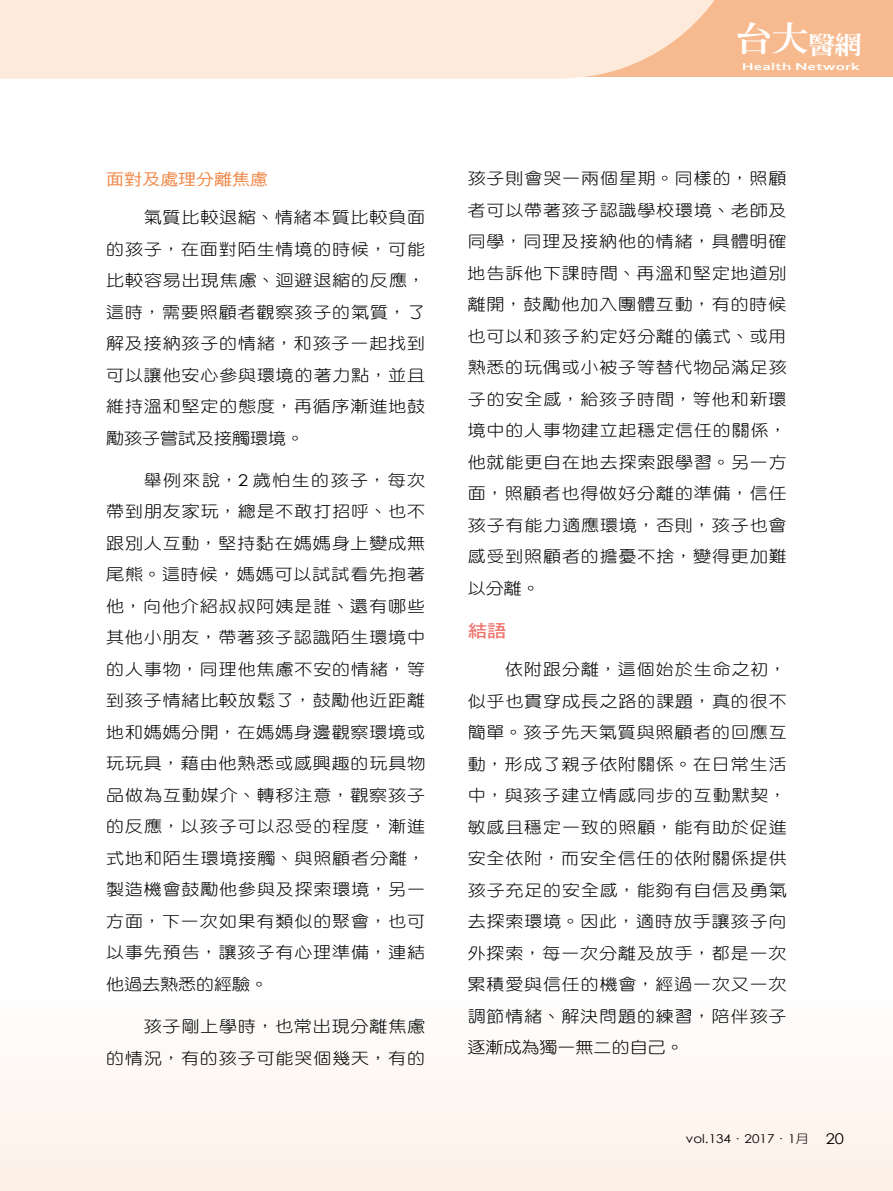
<style>
.page{position:relative;width:893px;height:1191px;background:#fff}
.page>*{position:absolute;margin:0;border:0;box-sizing:border-box;transform-origin:0 0}
.t1{font:800 33.75px "AR Ming B5";color:#fff;scale:1.11 1}
.t2{font:17.55px "DF Hei Std W7";color:#ed746c;scale:1.11 1}
.t3{font:16.2px/31.5px "DF Yuan Std W3";letter-spacing:.05em;color:#000;text-align:justify;scale:1.11 1}
.t4{font:16.2px "DF Hei Std W5";color:#f08848;scale:1.11 1}
.t5{font:12.15px "Century Gothic";color:#000;scale:1.11 1}
.t6{font:700 10.5px "Corbel";color:#fff;scale:1.63 1}
.s1{font-family:"Century Gothic"}
.s2{font-size:24.3px}
.s3{font-family:"DF Yuan Std W3"}
.s4{font-size:14.85px}
</style>
<div class="page">
<div style="left:0;top:915px;width:893px;height:276px;background:linear-gradient(to right,#fef9f6,#fef9f6)"></div>
<div style="left:0;top:0;width:893px;height:77px;background:#f7ba8f"></div>
<svg style="left:0;top:0;width:715px;height:79px;background:#fce7d6"></svg>
<p class="t4" style="left:106px;top:170px;width:147px">面對及處理分離焦慮</p>
<p class="t3" style="left:106px;top:201px;width:289px;text-indent:38px">氣質比較退縮、情緒本質比較負面的孩子，在面對陌生情境的時候，可能比較容易出現焦慮、迴避退縮的反應，這時，需要照顧者觀察孩子的氣質，了解及接納孩子的情緒，和孩子一起找到可以讓他安心參與環境的著力點，並且維持溫和堅定的態度，再循序漸進地鼓勵孩子嘗試及接觸環境。</p>
<p class="t3" style="left:106px;top:464px;width:289px;text-indent:38px">舉例來說，<span class="s1">2</span> 歲怕生的孩子，每次帶到朋友家玩，總是不敢打招呼、也不跟別人互動，堅持黏在媽媽身上變成無尾熊。這時候，媽媽可以試試看先抱著他，向他介紹叔叔阿姨是誰、還有哪些其他小朋友，帶著孩子認識陌生環境中的人事物，同理他焦慮不安的情緒，等到孩子情緒比較放鬆了，鼓勵他近距離地和媽媽分開，在媽媽身邊觀察環境或玩玩具，藉由他熟悉或感興趣的玩具物品做為互動媒介、轉移注意，觀察孩子的反應，以孩子可以忍受的程度，漸進式地和陌生環境接觸、與照顧者分離，製造機會鼓勵他參與及探索環境，另一方面，下一次如果有類似的聚會，也可以事先預告，讓孩子有心理準備，連結他過去熟悉的經驗。</p>
<p class="t3" style="left:106px;top:1010px;width:289px;text-align:right">孩子剛上學時，也常出現分離焦慮<br>的情況，有的孩子可能哭個幾天，有的</p>
<h1 class="t1" style="left:735px;top:22px;width:115px">台大<span class="s2">醫網</span></h1>
<p class="t6" style="left:742px;top:60px;width:74px">Health Network</p>
<p class="t3" style="left:468px;top:162px;width:289px">孩子則會哭一兩個星期。同樣的，照顧者可以帶著孩子認識學校環境、老師及同學，同理及接納他的情緒，具體明確地告訴他下課時間、再溫和堅定地道別離開，鼓勵他加入團體互動，有的時候也可以和孩子約定好分離的儀式、或用熟悉的玩偶或小被子等替代物品滿足孩子的安全感，給孩子時間，等他和新環境中的人事物建立起穩定信任的關係，他就能更自在地去探索跟學習。另一方面，照顧者也得做好分離的準備，信任孩子有能力適應環境，否則，孩子也會感受到照顧者的擔憂不捨，變得更加難以分離。</p>
<p class="t2" style="left:468px;top:621px;width:37px">結語</p>
<p class="t3" style="left:468px;top:653px;width:289px;text-indent:38px">依附跟分離，這個始於生命之初，似乎也貫穿成長之路的課題，真的很不簡單。孩子先天氣質與照顧者的回應互動，形成了親子依附關係。在日常生活中，與孩子建立情感同步的互動默契，敏感且穩定一致的照顧，能有助於促進安全依附，而安全信任的依附關係提供孩子充足的安全感，能夠有自信及勇氣去探索環境。因此，適時放手讓孩子向外探索，每一次分離及放手，都是一次累積愛與信任的機會，經過一次又一次調節情緒、解決問題的練習，陪伴孩子逐漸成為獨一無二的自己。</p>
<p class="t5" style="left:686px;top:1130px;width:144px">vol.134<span class="s3">．</span>2017<span class="s3">．</span>1<span class="s3">月</span> <span class="s4">20</span></p>
</div>
